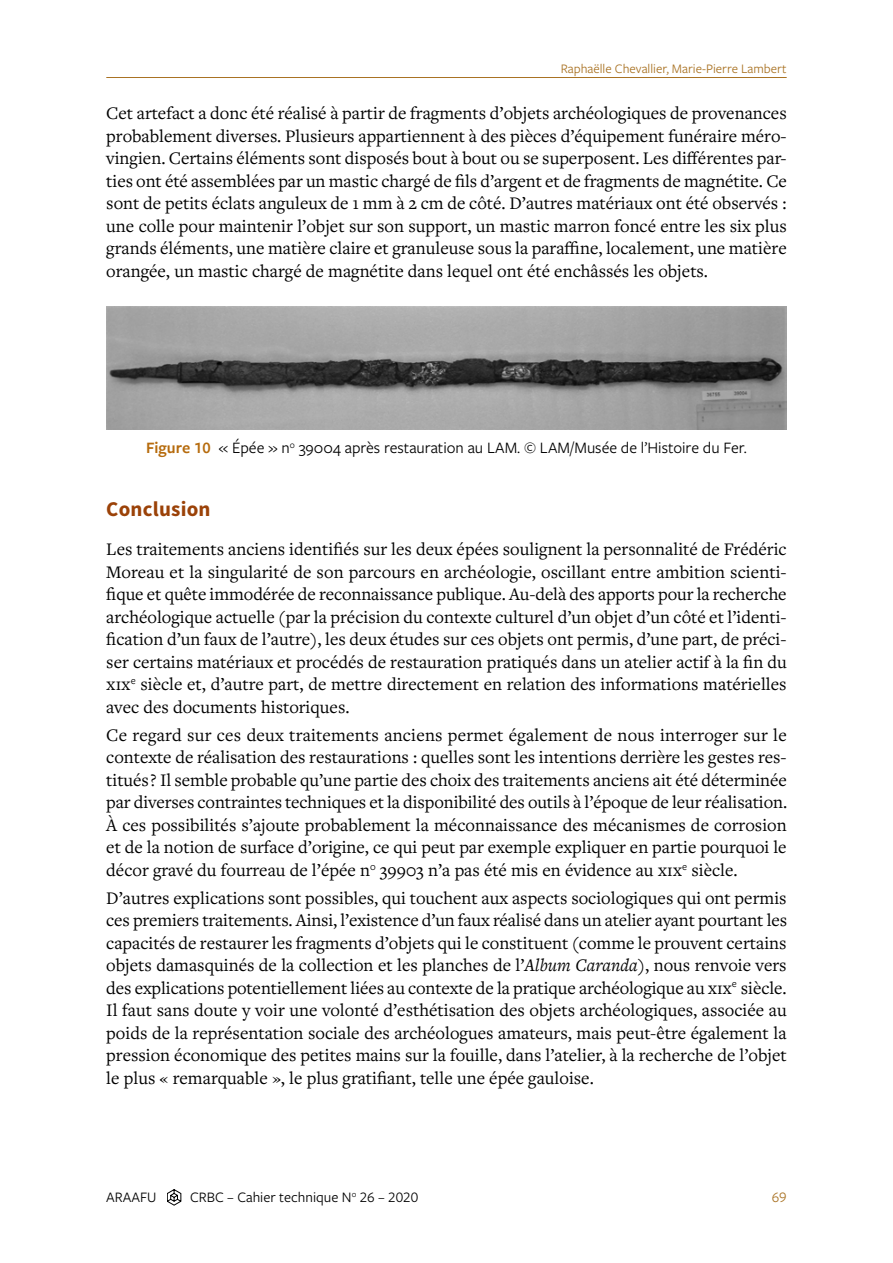
<style>
.page{position:relative;width:893px;height:1263px;background:#fff}
.page>*{position:absolute;margin:0;border:0;box-sizing:border-box;transform-origin:0 0}
.t1{font:700 21px "Source Sans Pro";letter-spacing:.01em;color:#9b4208}
.t2{font:18.3px/22.5px "Freight Text Pro";color:#000;text-align:justify}
.t3{font:16.5px "Freight Sans Pro";color:#000}
.t4{font:15px "Freight Sans Pro";color:#000}
.t5{font:15px "Freight Sans Pro";color:#a97223}
.t6{font:13.5px "Freight Sans Pro";color:#a97223}
.s1{font-weight:600;color:#b66b0d}
.s2{font-style:italic}
</style>
<div class="page">
<hr style="left:106px;top:77px;width:681px;height:1px;background:#a97223">
<svg style="left:167px;top:1189px;width:14px;height:16px"></svg>
<img style="left:106px;top:306px;width:681px;height:123px">
<p class="t6" style="left:561px;top:60px;width:227px">Raphaëlle Chevallier, Marie-Pierre Lambert</p>
<p class="t2" style="left:106px;top:101px;width:682px">Cet artefact a donc été réalisé à partir de fragments d’objets archéologiques de provenances probablement diverses. Plusieurs appartiennent à des pièces d’équipement funéraire méro&shy;vingien. Certains éléments sont disposés bout à bout ou se superposent. Les différentes par&shy;ties ont été assemblées par un mastic chargé de fils d’argent et de fragments de magnétite. Ce sont de petits éclats anguleux de 1 mm à 2 cm de côté. D’autres matériaux ont été observés : une colle pour maintenir l’objet sur son support, un mastic marron foncé entre les six plus grands éléments, une matière claire et granuleuse sous la paraffine, localement, une matière orangée, un mastic chargé de magnétite dans lequel ont été enchâssés les objets.</p>
<p class="t3" style="left:146px;top:437px;width:602px"><span class="s1">Figure 10</span> « Épée » n<sup>o</sup> 39004 après restauration au LAM. © LAM/Musée de l’Histoire du Fer.</p>
<p class="t1" style="left:106px;top:495px;width:106px">Conclusion</p>
<p class="t2" style="left:106px;top:538px;width:682px">Les traitements anciens identifiés sur les deux épées soulignent la personnalité de Frédéric Moreau et la singularité de son parcours en archéologie, oscillant entre ambition scienti&shy;fique et quête immodérée de reconnaissance publique. Au-delà des apports pour la recherche archéologique actuelle (par la précision du contexte culturel d’un objet d’un côté et l’identi&shy;fication d’un faux de l’autre), les deux études sur ces objets ont permis, d’une part, de préci&shy;ser certains matériaux et procédés de restauration pratiqués dans un atelier actif à la fin du xix<sup>e</sup> siècle et, d’autre part, de mettre directement en relation des informations matérielles avec des documents historiques.</p>
<p class="t2" style="left:106px;top:723px;width:682px">Ce regard sur ces deux traitements anciens permet également de nous interroger sur le contexte de réalisation des restaurations : quelles sont les intentions derrière les gestes res&shy;titués ? Il semble probable qu’une partie des choix des traitements anciens ait été déterminée par diverses contraintes techniques et la disponibilité des outils à l’époque de leur réalisation.<br>À ces possibilités s’ajoute probablement la méconnaissance des mécanismes de corrosion et de la notion de surface d’origine, ce qui peut par exemple expliquer en partie pourquoi le décor gravé du fourreau de l’épée n<sup>o</sup> 39903 n’a pas été mis en évidence au xix<sup>e</sup> siècle.</p>
<p class="t2" style="left:106px;top:886px;width:682px">D’autres explications sont possibles, qui touchent aux aspects sociologiques qui ont permis ces premiers traitements. Ainsi, l’existence d’un faux réalisé dans un atelier ayant pourtant les capacités de restaurer les fragments d’objets qui le constituent (comme le prouvent certains objets damasquinés de la collection et les planches de l’<span class="s2">Album Caranda</span>), nous renvoie vers des explications potentiellement liées au contexte de la pratique archéologique au xix<sup>e</sup> siècle.<br>Il faut sans doute y voir une volonté d’esthétisation des objets archéologiques, associée au poids de la représentation sociale des archéologues amateurs, mais peut-être également la pression économique des petites mains sur la fouille, dans l’atelier, à la recherche de l’objet le plus « remarquable », le plus gratifiant, telle une épée gauloise.</p>
<p class="t4" style="left:106px;top:1187px;width:52px">ARAAFU</p>
<p class="t4" style="left:190px;top:1187px;width:230px">CRBC – Cahier technique N<sup>o</sup> 26 – 2020</p>
<p class="t5" style="left:772px;top:1187px;width:16px">69</p>
</div>
